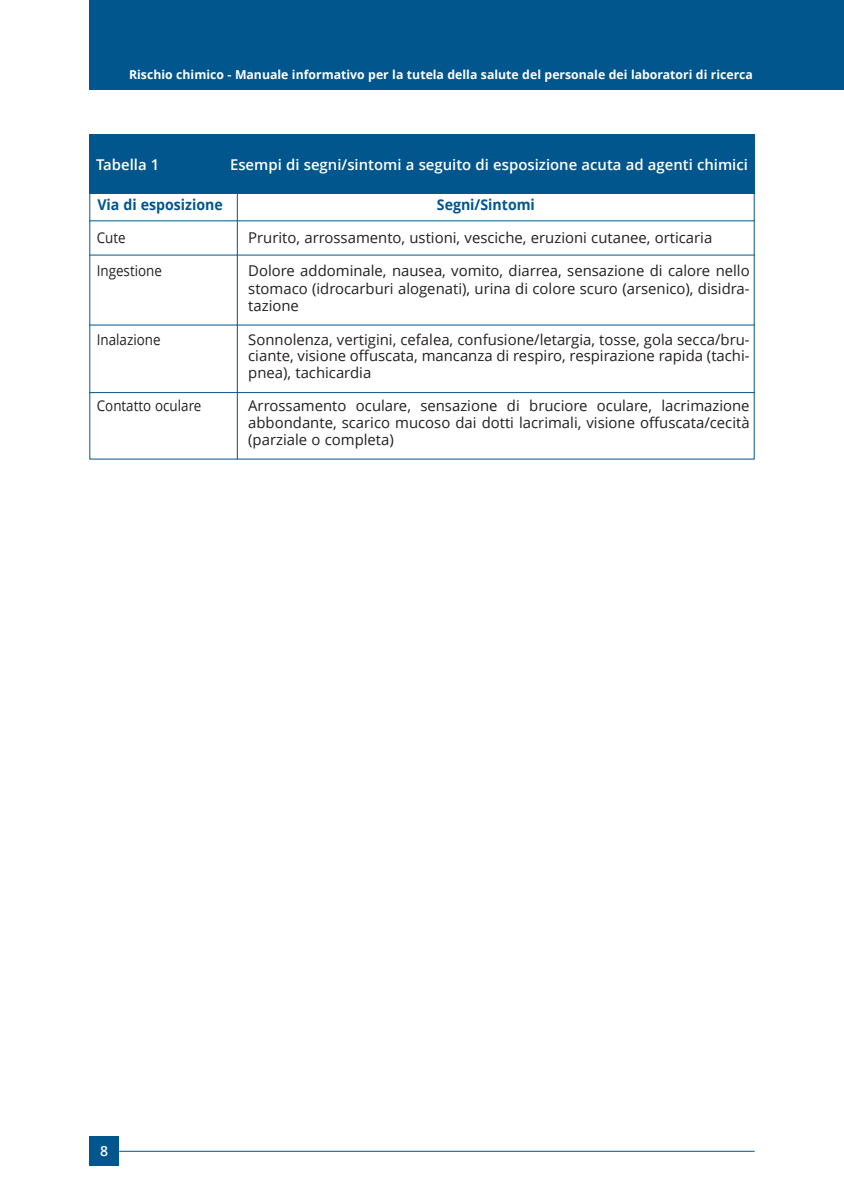
<style>
.page{position:relative;width:844px;height:1191px;background:#fff}
.page>*{position:absolute;margin:0;border:0;box-sizing:border-box;transform-origin:0 0}
.t1{font:14.88px/16.6px "Open Sans";color:#231f20;text-align:justify}
.t2{font:600 14.88px "Open Sans";color:#fff}
.t3{font:14.88px "Open Sans";color:#231f20;scale:.9 1}
.t4{font:700 14.88px "Open Sans";color:#01568d;scale:.95 1}
.t5{font:600 14px "Open Sans";color:#fff}
.t6{font:700 12.25px "Open Sans";color:#fff}
</style>
<div class="page">
<div style="left:89px;top:1136px;width:30px;height:30px;background:#01568d"></div>
<hr style="left:119px;top:1150px;width:635px;height:1px;background:#01568d">
<div style="left:89px;top:0;width:754px;height:89px;background:#01568d"></div>
<hr style="left:89px;top:220px;width:665px;height:1px;background:#01568d">
<hr style="left:89px;top:325px;width:665px;height:1px;background:#01568d">
<hr style="left:89px;top:392px;width:665px;height:1px;background:#01568d">
<hr style="left:89px;top:255px;width:665px;height:1px;background:#01568d">
<div style="left:94px;top:134px;width:655px;height:59px;background:#01568d"></div>
<div style="left:89px;top:186px;width:665px;height:273px;border:1px solid #01568d"></div>
<hr style="left:237px;top:193px;width:1px;height:266px;background:#01568d">
<p class="t6" style="left:129px;top:66px;width:625px">Rischio chimico - Manuale informativo per la tutela della salute del personale dei laboratori di ricerca</p>
<p class="t2" style="left:96px;top:154px;width:65px">Tabella 1</p>
<p class="t2" style="left:230px;top:154px;width:519px">Esempi di segni/sintomi a seguito di esposizione acuta ad agenti chimici</p>
<p class="t4" style="left:97px;top:194px;width:133px">Via di esposizione</p>
<p class="t4" style="left:437px;top:194px;width:105px">Segni/Sintomi</p>
<p class="t3" style="left:97px;top:227px;width:34px">Cute</p>
<p class="t1" style="left:248px;top:229px;width:465px">Prurito, arrossamento, ustioni, vesciche, eruzioni cutanee, orticaria</p>
<p class="t3" style="left:97px;top:260px;width:74px">Ingestione</p>
<p class="t1" style="left:248px;top:261px;width:503px;line-height:18px">Dolore addominale, nausea, vomito, diarrea, sensazione di calore nello stomaco (idrocarburi alogenati), urina di colore scuro (arsenico), disidra&shy;tazione</p>
<p class="t3" style="left:97px;top:329px;width:72px">Inalazione</p>
<p class="t1" style="left:248px;top:331px;width:503px">Sonnolenza, vertigini, cefalea, confusione/letargia, tosse, gola secca/bru&shy;ciante, visione offuscata, mancanza di respiro, respirazione rapida (tachi&shy;pnea), tachicardia</p>
<p class="t3" style="left:97px;top:395px;width:118px">Contatto oculare</p>
<p class="t1" style="left:248px;top:397px;width:503px">Arrossamento oculare, sensazione di bruciore oculare, lacrimazione abbondante, scarico mucoso dai dotti lacrimali, visione offuscata/cecità (parziale o completa)</p>
<p class="t5" style="left:100px;top:1141px;width:9px">8</p>
</div>
